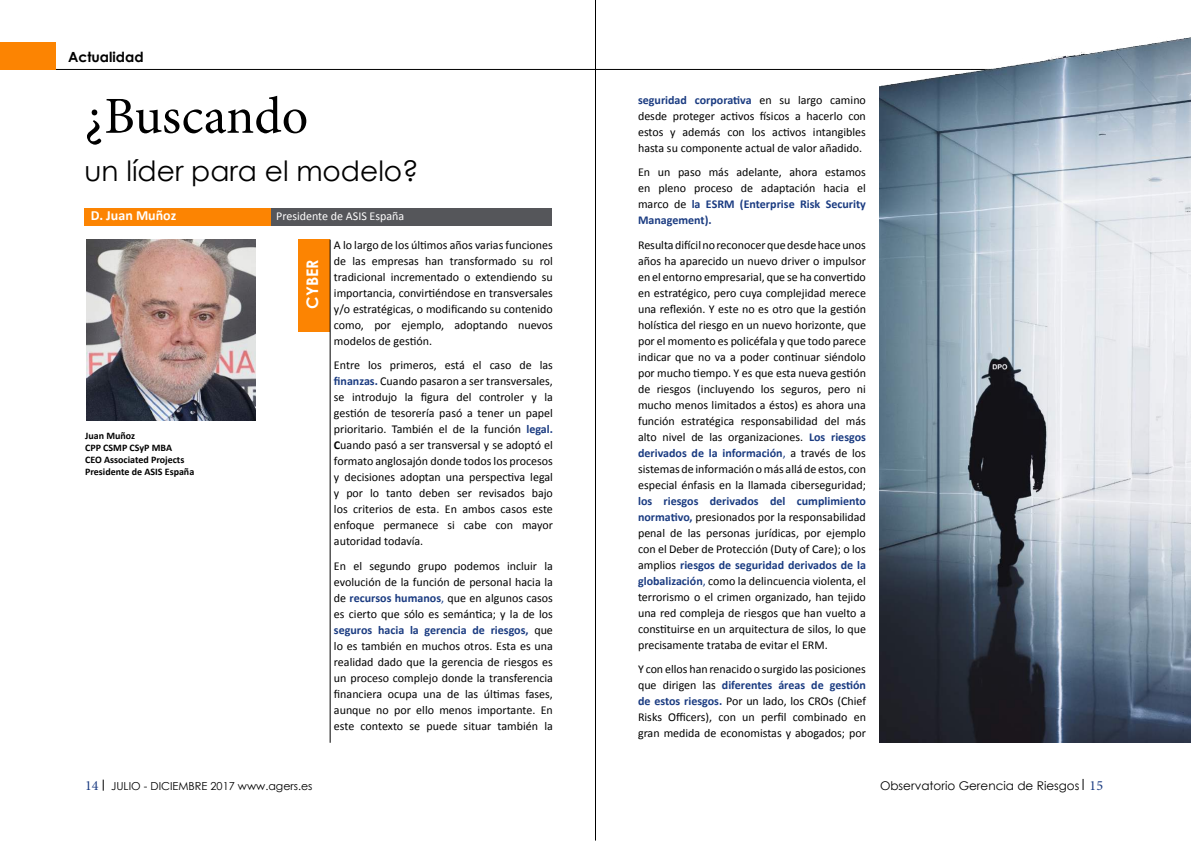
<style>
.page{position:relative;width:1191px;height:842px;background:#fff}
.page>*{position:absolute;margin:0;border:0;box-sizing:border-box;transform-origin:0 0}
.t1{font:52px "Minion Pro";letter-spacing:-.005em;color:#000}
.t2{font:28px "Century Gothic";color:#000}
.t3{font:700 16px "Century Gothic";color:#fff}
.t4{font:700 14px "Calibri";color:#fff}
.t5{font:700 14px "Century Gothic";color:#000}
.t6{font:12px/16px "Calibri";color:#000;text-align:justify}
.t7{font:12px "Century Gothic";color:#000}
.t8{font:12px "Calibri";color:#fff}
.t9{font:11px "Century Gothic";color:#000}
.t10{font:700 10px/12px "Calibri";color:#000}
.s1{font-weight:700;color:#1a3b81}
.s2{font-weight:700}
.s3{color:#1a3b81}
.s4{font-family:"Minion Pro";font-size:14px;color:#1a3b81}
</style>
<div class="page">
<hr style="left:595px;top:69px;width:596px;height:1px;background:#000">
<hr style="left:0;top:69px;width:595px;height:1px;background:#000">
<hr style="left:595px;top:0;width:1px;height:840px;background:#000">
<div style="left:0;top:42px;width:55px;height:28px;background:#fc8402"></div>
<div style="left:270px;top:208px;width:282px;height:17px;background:#55565a"></div>
<div style="left:84px;top:208px;width:186px;height:17px;background:#fc8402"></div>
<div style="left:298px;top:240px;width:32px;height:92px;background:#fc8402"></div>
<hr style="left:330px;top:240px;width:1px;height:503px;background:#000">
<img style="left:87px;top:240px;width:168px;height:180px">
<img style="left:879px;top:37px;width:312px;height:706px">
<p class="t5" style="left:68px;top:46px;width:77px">Actualidad</p>
<h1 class="t1" style="left:85px;top:81px;width:225px">¿Buscando</h1>
<h2 class="t2" style="left:85px;top:151px;width:336px">un líder para el modelo?</h2>
<p class="t4" style="left:91px;top:207px;width:87px">D. Juan Muñoz</p>
<p class="t8" style="left:276px;top:208px;width:130px">Presidente de ASIS España</p>
<p class="t6" style="left:334px;top:237px;width:220px">A lo largo de los últimos años varias funciones de las empresas han transformado su rol tradicional incrementado o extendiendo su importancia, convirtiéndose en transversales y/o estratégicas, o modificando su contenido como, por ejemplo, adoptando nuevos modelos de gestión.</p>
<p class="t6" style="left:334px;top:357px;width:220px">Entre los primeros, está el caso de las <span class="s1">finanzas.</span> Cuando pasaron a ser transversales, se introdujo la figura del controler y la gestión de tesorería pasó a tener un papel prioritario. También el de la función <span class="s1">legal.<br></span><span class="s2">C</span>uando pasó a ser transversal y se adoptó el formato anglosajón donde todos los procesos y decisiones adoptan una perspectiva legal y por lo tanto deben ser revisados bajo los criterios de esta. En ambos casos este enfoque permanece si cabe con mayor autoridad todavía.</p>
<p class="t6" style="left:334px;top:558px;width:220px">En el segundo grupo podemos incluir la evolución de la función de personal hacia la de <span class="s1">recursos humanos</span><span class="s3">,</span> que en algunos casos es cierto que sólo es semántica; y la de los <span class="s1">seguros hacia la gerencia de riesgos,</span> que lo es también en muchos otros. Esta es una realidad dado que la gerencia de riesgos es un proceso complejo donde la transferencia financiera ocupa una de las últimas fases, aunque no por ello menos importante. En este contexto se puede situar también la</p>
<h3 class="t3" style="left:300px;top:309px;width:51px;rotate:-90deg">CYBER</h3>
<p class="t10" style="left:85px;top:429px;width:111px">Juan Muñoz<br>CPP CSMP CSyP MBA<br>CEO Associated Projects<br>Presidente de ASIS España</p>
<p class="t6" style="left:638px;top:92px;width:229px"><span class="s1">seguridad corporativa</span> en su largo camino desde proteger activos físicos a hacerlo con estos y además con los activos intangibles hasta su componente actual de valor añadido.</p>
<p class="t6" style="left:638px;top:165px;width:229px">En un paso más adelante, ahora estamos en pleno proceso de adaptación hacia el marco de <span class="s1">la ESRM (Enterprise Risk Security Management).</span></p>
<p class="t6" style="left:638px;top:237px;width:229px">Resulta difícil no reconocer que desde hace unos años ha aparecido un nuevo driver o impulsor en el entorno empresarial, que se ha convertido en estratégico, pero cuya complejidad merece una reflexión. Y este no es otro que la gestión holística del riesgo en un nuevo horizonte, que por el momento es policéfala y que todo parece indicar que no va a poder continuar siéndolo por mucho tiempo. Y es que esta nueva gestión de riesgos (incluyendo los seguros, pero ni mucho menos limitados a éstos) es ahora una función estratégica responsabilidad del más alto nivel de las organizaciones. <span class="s1">Los riesgos derivados de la información</span><span class="s3">,</span> a través de los sistemas de información o más allá de estos, con especial énfasis en la llamada ciberseguridad;</p>
<p class="t6" style="left:638px;top:493px;width:229px"><span class="s1">los riesgos derivados del cumplimiento normativo,</span> presionados por la responsabilidad penal de las personas jurídicas, por ejemplo con el Deber de Protección (Duty of Care); o los amplios <span class="s1">riesgos de seguridad derivados de la globalización</span><span class="s3">,</span> como la delincuencia violenta, el terrorismo o el crimen organizado, han tejido una red compleja de riesgos que han vuelto a constituirse en un arquitectura de silos, lo que precisamente trataba de evitar el ERM.</p>
<p class="t6" style="left:638px;top:661px;width:229px">Y con ellos han renacido o surgido las posiciones que dirigen las <span class="s1">diferentes áreas de gestión de estos riesgos.</span> Por un lado, los CROs (Chief Risks Officers), con un perfil combinado en gran medida de economistas y abogados; por</p>
<p class="t9" style="left:85px;top:778px;width:229px"><span class="s4">14</span> JULIO - DICIEMBRE 2017 www.agers.es</p>
<p class="t7" style="left:880px;top:777px;width:224px">Observatorio Gerencia de Riesgos <span class="s4">15</span></p>
</div>
